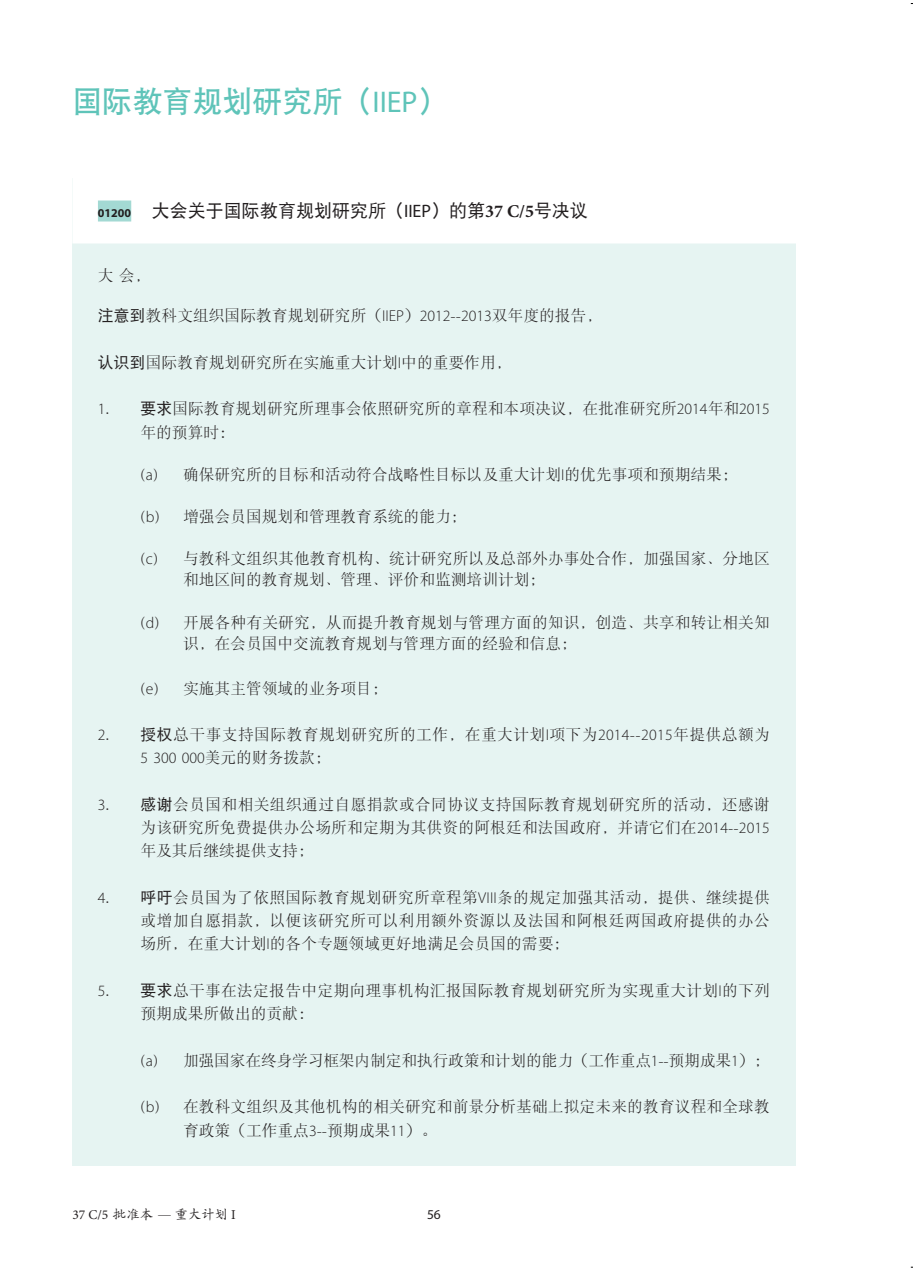
<style>
.page{position:relative;width:913px;height:1272px;background:#fff}
.page>*{position:absolute;margin:0;border:0;box-sizing:border-box;transform-origin:0 0}
.Ch_-_titre_MP_ss_ble{font:30px "DFP Hei W7";color:#5fc4b9}
.A_-_numero_avec_file{font:18px "DFP Hei W5";color:#231f20}
.A_-_txt_reso{font:15.75px/23.2px "DFP Song W3";color:#231f20;text-align:justify}
.A_-_txt_reso__a{font:15.75px/21px "DFP Song W3";color:#231f20}
.A_-_txt_reso-2{font:15.75px/23.2px "DFP Song W3";letter-spacing:.03em;color:#231f20}
.A_-_txt_reso-3{font:15.75px/23.2px "DFP Song W3";letter-spacing:.02em;color:#231f20}
.t1{font:13.5px "DFP Kai W5";color:#231f20}
.t2{font:13.5px "Myriad Pro";color:#231f20}
.s1{font-family:"Myriad Pro"}
.s2{font-family:"Myriad Pro";font-weight:700;font-size:12px}
.s3{font-family:"Minion Pro";font-weight:700}
.s4{font-family:"DFP Hei W5"}
.s5{font-family:"Myriad Pro";font-weight:300}
.s6{font-family:"Minion Pro"}
</style>
<div class="page">
<div style="left:72px;top:178px;width:723px;height:986px;background:#e6f4f2"></div>
<div style="left:72px;top:174px;width:727px;height:69px;background:#fff"></div>
<div style="left:98px;top:200px;width:33px;height:21px;background:#a3d9d3"></div>
<p class="Ch_-_titre_MP_ss_ble" style="left:72px;top:85px;width:377px">国际教育规划研究所（<span class="s1">IIEP</span>）</p>
<p class="A_-_numero_avec_file" style="left:98px;top:201px;width:491px"><span class="s2">01200</span> 大会关于国际教育规划研究所（<span class="s1">IIEP</span>）的第<span class="s3">37 C/5</span>号决议</p>
<p class="A_-_txt_reso" style="left:98px;top:263px;width:54px">大会，</p>
<p class="A_-_txt_reso" style="left:98px;top:304px;width:506px"><span class="s4">注意到</span>教科文组织国际教育规划研究所（<span class="s5">IIEP</span>）<span class="s5">2012</span>--<span class="s5">2013</span>双年度的报告，</p>
<p class="A_-_txt_reso" style="left:98px;top:350px;width:415px"><span class="s4">认识到</span>国际教育规划研究所在实施重大计划<span class="s5">I</span>中的重要作用，</p>
<p class="A_-_txt_reso" style="left:140px;top:397px;width:631px;text-indent:-43px"><span class="s5">1</span>. <span class="s4">要求</span>国际教育规划研究所理事会依照研究所的章程和本项决议，在批准研究所<span class="s5">2014</span>年和<span class="s5">2015</span>年的预算时：</p>
<p class="A_-_txt_reso__a" style="left:140px;top:463px;width:599px">(<span class="s5">a</span>) 确保研究所的目标和活动符合战略性目标以及重大计划<span class="s5">I</span>的优先事项和预期结果；</p>
<p class="A_-_txt_reso__a" style="left:140px;top:505px;width:328px">(<span class="s5">b</span>) 增强会员国规划和管理教育系统的能力；</p>
<p class="A_-_txt_reso__a" style="left:183px;top:548px;width:588px;text-indent:-43px">(<span class="s5">c</span>) 与教科文组织其他教育机构、统计研究所以及总部外办事处合作，加强国家、分地区和地区间的教育规划、管理、评价和监测培训计划；</p>
<p class="A_-_txt_reso__a" style="left:183px;top:611px;width:588px;text-indent:-43px">(<span class="s5">d</span>) 开展各种有关研究，从而提升教育规划与管理方面的知识，创造、共享和转让相关知识，在会员国中交流教育规划与管理方面的经验和信息；</p>
<p class="A_-_txt_reso__a" style="left:140px;top:677px;width:249px">(<span class="s5">e</span>) 实施其主管领域的业务项目；</p>
<p class="A_-_txt_reso-2" style="left:140px;top:722px;width:631px;text-indent:-43px"><span class="s5">2</span>. <span class="s4">授权</span>总干事支持国际教育规划研究所的工作，在重大计划<span class="s5">I</span>项下为<span class="s5">2014</span>--<span class="s5">2015</span>年提供总额为<br><span class="s5">5 300 000</span>美元的财务拨款；</p>
<p class="A_-_txt_reso" style="left:140px;top:792px;width:631px;text-indent:-43px"><span class="s5">3</span>. <span class="s4">感谢</span>会员国和相关组织通过自愿捐款或合同协议支持国际教育规划研究所的活动，还感谢为该研究所免费提供办公场所和定期为其供资的阿根廷和法国政府，并请它们在<span class="s5">2014</span>--<span class="s5">2015</span>年及其后继续提供支持；</p>
<p class="A_-_txt_reso" style="left:140px;top:885px;width:631px;text-indent:-43px"><span class="s5">4</span>. <span class="s4">呼吁</span>会员国为了依照国际教育规划研究所章程第<span class="s5">VIII</span>条的规定加强其活动，提供、继续提供或增加自愿捐款，以便该研究所可以利用额外资源以及法国和阿根廷两国政府提供的办公场所，在重大计划<span class="s5">I</span>的各个专题领域更好地满足会员国的需要；</p>
<p class="A_-_txt_reso-3" style="left:140px;top:978px;width:631px;text-indent:-43px"><span class="s5">5</span>. <span class="s4">要求</span>总干事在法定报告中定期向理事机构汇报国际教育规划研究所为实现重大计划<span class="s5">I</span>的下列预期成果所做出的贡献：</p>
<p class="A_-_txt_reso__a" style="left:140px;top:1049px;width:631px">(<span class="s5">a</span>) 加强国家在终身学习框架内制定和执行政策和计划的能力（工作重点<span class="s5">1</span>--预期成果<span class="s5">1</span>）；</p>
<p class="A_-_txt_reso__a" style="left:183px;top:1094px;width:588px;line-height:23.2px;text-indent:-43px">(<span class="s5">b</span>) 在教科文组织及其他机构的相关研究和前景分析基础上拟定未来的教育议程和全球教育政策（工作重点<span class="s5">3</span>--预期成果<span class="s5">11</span>）。</p>
<p class="t1" style="left:72px;top:1206px;width:165px"><span class="s6">37 C/5</span> 批准本 <span class="s5">—</span> 重大计划 <span class="s6">I</span></p>
<p class="t2" style="left:427px;top:1205px;width:15px">56</p>
</div>
